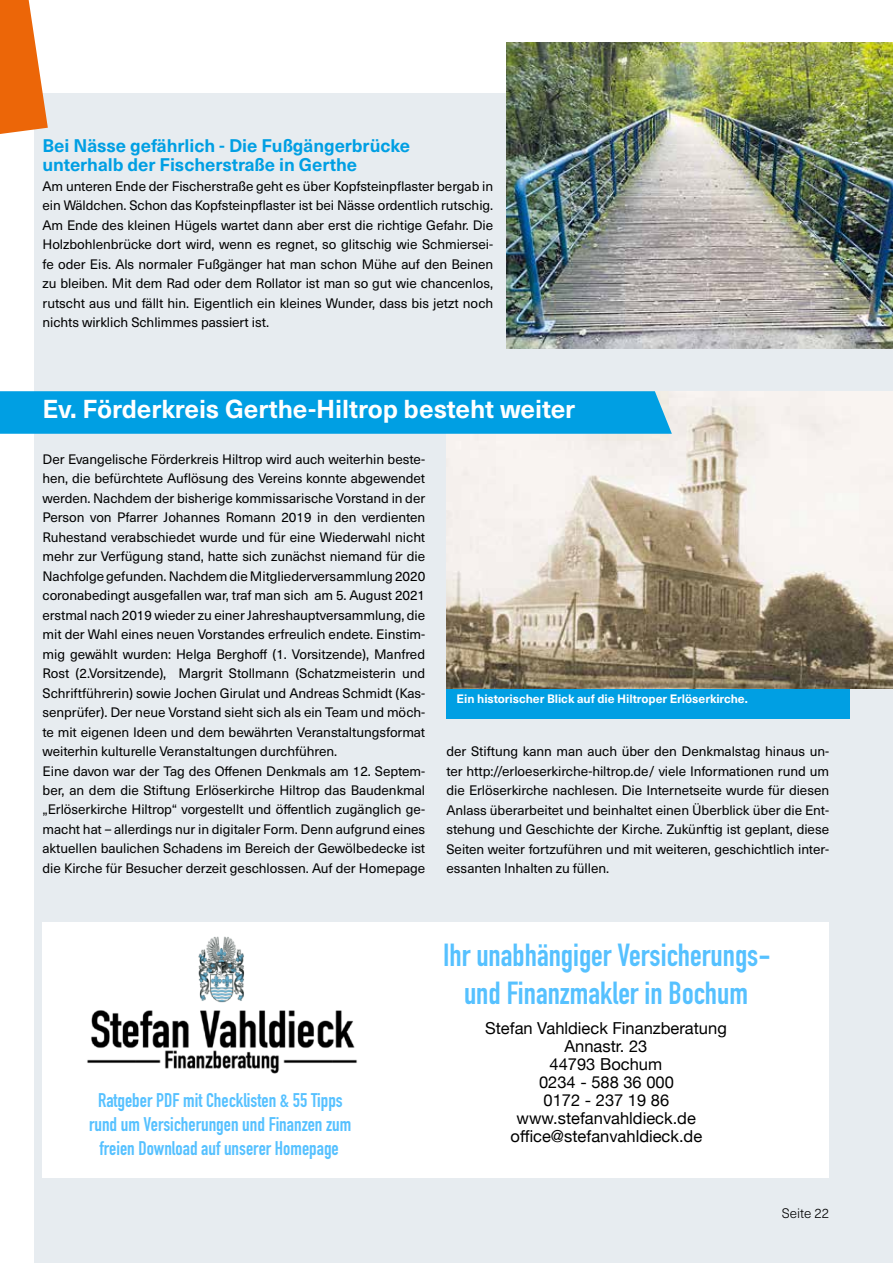
<style>
.page{position:relative;width:893px;height:1263px;background:#fff}
.page>*{position:absolute;margin:0;border:0;box-sizing:border-box;transform-origin:0 0}
.t1{font:700 31.5px/37.5px "DIN Condensed";color:#56c1ff;text-align:center}
.t2{font:700 25.5px "Neue Haas Unica W1 G";letter-spacing:-.005em;color:#fff}
.t3{font:700 19.5px/24px "DIN Condensed";color:#56c1ff;text-align:center}
.t4{font:700 18px/19.5px "Neue Haas Unica W1 G";letter-spacing:-.005em;color:#009fe3}
.t5{font:16.5px/18px "Helvetica Neue";color:#000;text-align:center}
.t6{font:13.5px/19.5px "Neue Haas Unica W1 G";letter-spacing:-.005em;color:#000;text-align:justify}
.t7{font:300 13.5px "Neue Haas Unica W1 G";color:#000}
.t8{font:700 12px "Neue Haas Unica W1 G";letter-spacing:-.005em;color:#fff}
</style>
<div class="page">
<div style="left:34px;top:94px;width:859px;height:1169px;background:#e7ecf0"></div>
<svg style="left:0;top:0;width:48px;height:134px"></svg>
<div style="left:43px;top:923px;width:786px;height:255px;background:#fff"></div>
<img style="left:87px;top:936px;width:270px;height:138px">
<img style="left:506px;top:43px;width:387px;height:306px">
<img style="left:446px;top:391px;width:447px;height:298px">
<div style="left:446px;top:689px;width:404px;height:30px;background:#009fe3"></div>
<div style="left:0;top:391px;width:672px;height:43px;background:#009fe3"></div>
<h3 class="t4" style="left:43px;top:134px;width:369px">Bei Nässe gefährlich - Die Fußgängerbrücke unterhalb der Fischerstraße in Gerthe</h3>
<p class="t6" style="left:43px;top:175px;width:452px">Am unteren Ende der Fischerstraße geht es über Kopfsteinpflaster bergab in ein Wäldchen. Schon das Kopfsteinpflaster ist bei Nässe ordentlich rutschig.<br>Am Ende des kleinen Hügels wartet dann aber erst die richtige Gefahr. Die Holzbohlenbrücke dort wird, wenn es regnet, so glitschig wie Schmiersei&shy;fe oder Eis. Als normaler Fußgänger hat man schon Mühe auf den Beinen zu bleiben. Mit dem Rad oder dem Rollator ist man so gut wie chancenlos, rutscht aus und fällt hin. Eigentlich ein kleines Wunder, dass bis jetzt noch nichts wirklich Schlimmes passiert ist.</p>
<h2 class="t2" style="left:43px;top:389px;width:534px">Ev. Förderkreis Gerthe-Hiltrop besteht weiter</h2>
<p class="t6" style="left:43px;top:448px;width:384px;text-align:left">Der Evangelische Förderkreis Hiltrop wird auch weiterhin beste&shy;hen, die befürchtete Auflösung des Vereins konnte abgewendet werden. Nachdem der bisherige kommissarische Vorstand in der Person von Pfarrer Johannes Romann 2019 in den verdienten Ruhestand verabschiedet wurde und für eine Wiederwahl nicht mehr zur Verfügung stand, hatte sich zunächst niemand für die Nachfolge gefunden. Nachdem die Mitgliederversammlung 2020 coronabedingt ausgefallen war, traf man sich am 5. August 2021 erstmal nach 2019 wieder zu einer Jahreshauptversammlung, die mit der Wahl eines neuen Vorstandes erfreulich endete. Einstim&shy;mig gewählt wurden: Helga Berghoff (1. Vorsitzende), Manfred Rost (2.Vorsitzende), Margrit Stollmann (Schatzmeisterin und Schriftführerin) sowie Jochen Girulat und Andreas Schmidt (Kas&shy;senprüfer). Der neue Vorstand sieht sich als ein Team und möch&shy;te mit eigenen Ideen und dem bewährten Veranstaltungsformat weiterhin kulturelle Veranstaltungen durchführen.<br>Eine davon war der Tag des Offenen Denkmals am 12. Septem&shy;ber, an dem die Stiftung Erlöserkirche Hiltrop das Baudenkmal „Erlöserkirche Hiltrop“ vorgestellt und öffentlich zugänglich ge&shy;macht hat – allerdings nur in digitaler Form. Denn aufgrund eines aktuellen baulichen Schadens im Bereich der Gewölbedecke ist die Kirche für Besucher derzeit geschlossen. Auf der Homepage</p>
<p class="t8" style="left:457px;top:689px;width:293px">Ein historischer Blick auf die Hiltroper Erlöserkirche.</p>
<p class="t6" style="left:446px;top:741px;width:384px">der Stiftung kann man auch über den Denkmalstag hinaus un&shy;ter http://erloeserkirche-hiltrop.de/ viele Informationen rund um die Erlöserkirche nachlesen. Die Internetseite wurde für diesen Anlass überarbeitet und beinhaltet einen Überblick über die Ent&shy;stehung und Geschichte der Kirche. Zukünftig ist geplant, diese Seiten weiter fortzuführen und mit weiteren, geschichtlich inter&shy;essanten Inhalten zu füllen.</p>
<h3 class="t3" style="left:89px;top:1088px;width:264px">Ratgeber PDF mit Checklisten &amp; 55 Tipps rund um Versicherungen und Finanzen zum freien Download auf unserer Homepage</h3>
<h1 class="t1" style="left:443px;top:936px;width:329px">Ihr unabhängiger Versicherungs&shy;und Finanzmakler in Bochum</h1>
<p class="t5" style="left:485px;top:1020px;width:243px">Stefan Vahldieck Finanzberatung<br>Annastr. 23<br>44793 Bochum<br>0234 - 588 36 000<br>0172 - 237 19 86 www.stefanvahldieck.de office@stefanvahldieck.de</p>
<p class="t7" style="left:782px;top:1203px;width:49px">Seite 22</p>
</div>
